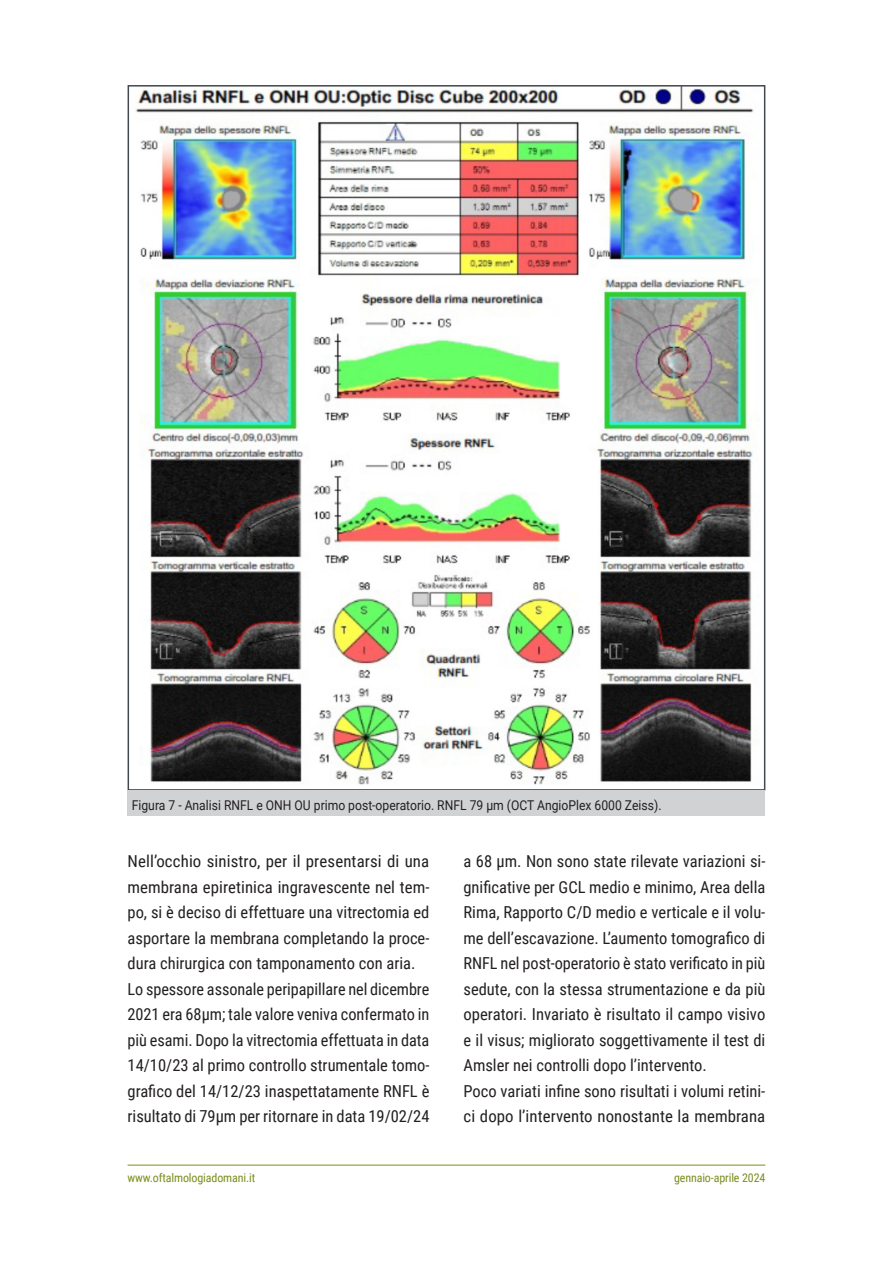
<style>
.page{position:relative;width:893px;height:1263px;background:#fff}
.page>*{position:absolute;margin:0;border:0;box-sizing:border-box;transform-origin:0 0}
.t1{font:16.5px/25.5px "Roboto Condensed";color:#231f20}
.t2{font:13.5px "Roboto";color:#231f20;scale:.9 1}
.t3{font:12px "Roboto Condensed";letter-spacing:-.01em;color:#7a8f1c}
</style>
<div class="page">
<hr style="left:128px;top:1165px;width:637px;height:1px;background:#7a8f1c">
<img style="left:135px;top:88px;width:624px;height:697px">
<div style="left:128px;top:791px;width:637px;height:25px;background:#d1d2d4"></div>
<p class="t2" style="left:132px;top:796px;width:590px">Figura 7 - Analisi RNFL e ONH OU primo post-operatorio. RNFL 79 µm (OCT AngioPlex 6000 Zeiss).</p>
<p class="t1" style="left:128px;top:848px;width:303px">Nell’occhio sinistro, per il presentarsi di una membrana epiretinica ingravescente nel tem&shy;po, si è deciso di effettuare una vitrectomia ed asportare la membrana completando la proce&shy;dura chirurgica con tamponamento con aria.<br>Lo spessore assonale peripapillare nel dicembre 2021 era 68µm; tale valore veniva confermato in più esami. Dopo la vitrectomia effettuata in data 14/10/23 al primo controllo strumentale tomo&shy;grafico del 14/12/23 inaspettatamente RNFL è risultato di 79µm per ritornare in data 19/02/24</p>
<p class="t1" style="left:463px;top:848px;width:303px">a 68 µm. Non sono state rilevate variazioni si&shy;gnificative per GCL medio e minimo, Area della Rima, Rapporto C/D medio e verticale e il volu&shy;me dell’escavazione. L’aumento tomografico di RNFL nel post-operatorio è stato verificato in più sedute, con la stessa strumentazione e da più operatori. Invariato è risultato il campo visivo e il visus; migliorato soggettivamente il test di Amsler nei controlli dopo l’intervento.<br>Poco variati infine sono risultati i volumi retini&shy;ci dopo l’intervento nonostante la membrana</p>
<p class="t3" style="left:128px;top:1169px;width:129px">www.oftalmologiadomani.it</p>
<p class="t3" style="left:674px;top:1169px;width:93px">gennaio-aprile 2024</p>
</div>
